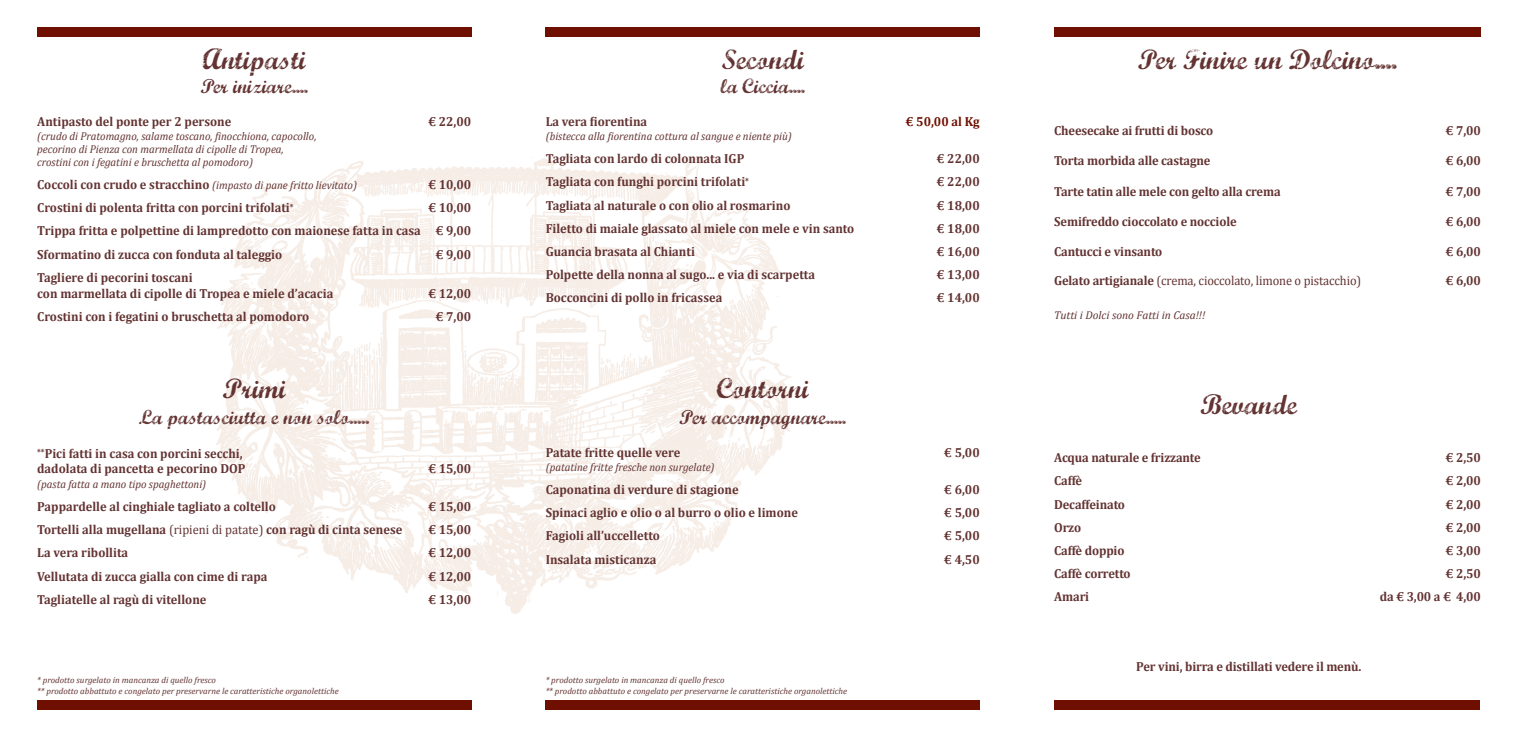
<style>
.page{position:relative;width:1518px;height:737px;background:#fff}
.page>*{position:absolute;margin:0;border:0;box-sizing:border-box;transform-origin:0 0}
.t1{font:28px "Marcelle Script";color:#633332}
.t2{font:20.12px "Marcelle Script";color:#633332}
.t3{font:700 13.12px/23.2px "Cambria";color:#633332;scale:.95 1}
.t4{font:13.12px "Cambria";letter-spacing:-.01em;color:#633332;scale:.95 1}
.t5{font:700 13.12px "Cambria";color:#6f0f00;scale:.95 1}
.t6{font:italic 11.38px/13.1px "Cambria";color:#633332;scale:.95 1}
.t7{font:italic 11.38px "Cambria";color:#633332}
.t8{font:italic 8.75px/10.5px "Cambria";color:#633332}
.s1{font-weight:700;font-style:normal;font-size:13.12px}
.s2{font-weight:400}
.s3{font-weight:700}
</style>
<div class="page">
<img style="left:216px;top:158px;width:575px;height:456px">
<div style="left:37px;top:699px;width:434px;height:10px;background:#6f0f00"></div>
<div style="left:546px;top:699px;width:434px;height:10px;background:#6f0f00"></div>
<div style="left:37px;top:27px;width:434px;height:10px;background:#6f0f00"></div>
<div style="left:546px;top:27px;width:434px;height:10px;background:#6f0f00"></div>
<div style="left:1054px;top:27px;width:427px;height:10px;background:#6f0f00"></div>
<div style="left:1054px;top:699px;width:426px;height:10px;background:#6f0f00"></div>
<h1 class="t1" style="left:203px;top:40px;width:104px">Antipasti</h1>
<h2 class="t2" style="left:201px;top:72px;width:109px">Per iniziare....</h2>
<p class="t3" style="left:37px;top:110px;width:206px">Antipasto del ponte per 2 persone</p>
<p class="t3" style="left:428px;top:110px;width:47px">€ 22,00</p>
<p class="t6" style="left:37px;top:129px;width:295px">(crudo di Pratomagno, salame toscano, finocchiona, capocollo, pecorino di Pienza con marmellata di cipolle di Tropea, crostini con i fegatini e bruschetta al pomodoro)</p>
<p class="t6" style="left:37px;top:178px;width:338px"><span class="s1">Coccoli con crudo e stracchino</span> (impasto di pane fritto lievitato)</p>
<p class="t3" style="left:428px;top:172px;width:47px">€ 10,00</p>
<p class="t3" style="left:37px;top:196px;width:271px">Crostini di polenta fritta con porcini trifolati<sup>*</sup></p>
<p class="t3" style="left:37px;top:196px;width:458px;text-align:justify;text-indent:391px">€ 10,00<br>Trippa fritta e polpettine di lampredotto con maionese fatta in casa € 9,00<br>Sformatino di zucca con fonduta al taleggio</p>
<p class="t3" style="left:436px;top:242px;width:39px">€ 9,00</p>
<p class="t3" style="left:37px;top:269px;width:313px;line-height:15.8px">Tagliere di pecorini toscani<br>con marmellata di cipolle di Tropea e miele d’acacia</p>
<p class="t3" style="left:428px;top:281px;width:47px">€ 12,00</p>
<p class="t3" style="left:37px;top:304px;width:288px">Crostini con i fegatini o bruschetta al pomodoro</p>
<p class="t3" style="left:436px;top:304px;width:39px">€ 7,00</p>
<h1 class="t1" style="left:223px;top:369px;width:64px">Primi</h1>
<h2 class="t2" style="left:139px;top:403px;width:231px">La pastasciutta e non solo.....</h2>
<p class="t3" style="left:37px;top:445px;width:221px;line-height:15.8px"><sup>**</sup>Pici fatti in casa con porcini secchi, dadolata di pancetta e pecorino DOP</p>
<p class="t3" style="left:428px;top:457px;width:47px">€ 15,00</p>
<p class="t6" style="left:37px;top:477px;width:180px">(pasta fatta a mano tipo spaghettoni)</p>
<p class="t3" style="left:37px;top:494px;width:253px">Pappardelle al cinghiale tagliato a coltello</p>
<p class="t3" style="left:428px;top:494px;width:47px">€ 15,00</p>
<p class="t3" style="left:37px;top:517px;width:386px">Tortelli alla mugellana <span class="s2">(ripieni di patate)</span> con ragù di cinta senese</p>
<p class="t3" style="left:428px;top:517px;width:47px">€ 15,00</p>
<p class="t3" style="left:37px;top:541px;width:97px">La vera ribollita</p>
<p class="t3" style="left:428px;top:541px;width:47px">€ 12,00</p>
<p class="t3" style="left:37px;top:564px;width:244px">Vellutata di zucca gialla con cime di rapa</p>
<p class="t3" style="left:428px;top:564px;width:47px">€ 12,00</p>
<p class="t3" style="left:37px;top:587px;width:180px">Tagliatelle al ragù di vitellone</p>
<p class="t3" style="left:428px;top:587px;width:47px">€ 13,00</p>
<p class="t8" style="left:37px;top:674px;width:303px">* prodotto surgelato in mancanza di quello fresco<br>** prodotto abbattuto e congelato per preservarne le caratteristiche organolettiche</p>
<h1 class="t1" style="left:722px;top:40px;width:84px">Secondi</h1>
<h2 class="t2" style="left:721px;top:72px;width:86px">la Ciccia....</h2>
<p class="t3" style="left:546px;top:110px;width:108px">La vera fiorentina</p>
<p class="t5" style="left:906px;top:113px;width:80px">€ 50,00 al Kg</p>
<p class="t6" style="left:546px;top:129px;width:261px">(bistecca alla fiorentina cottura al sangue e niente più)</p>
<p class="t3" style="left:546px;top:147px;width:211px">Tagliata con lardo di colonnata IGP</p>
<p class="t3" style="left:937px;top:147px;width:47px">€ 22,00</p>
<p class="t3" style="left:546px;top:170px;width:216px">Tagliata con funghi porcini trifolati<sup>*</sup></p>
<p class="t3" style="left:937px;top:170px;width:47px">€ 22,00</p>
<p class="t3" style="left:546px;top:193px;width:259px">Tagliata al naturale o con olio al rosmarino</p>
<p class="t3" style="left:937px;top:193px;width:47px">€ 18,00</p>
<p class="t3" style="left:546px;top:216px;width:326px">Filetto di maiale glassato al miele con mele e vin santo</p>
<p class="t3" style="left:937px;top:216px;width:47px">€ 18,00</p>
<p class="t3" style="left:546px;top:239px;width:159px">Guancia brasata al Chianti</p>
<p class="t3" style="left:937px;top:239px;width:47px">€ 16,00</p>
<p class="t3" style="left:546px;top:263px;width:285px">Polpette della nonna al sugo... e via di scarpetta</p>
<p class="t3" style="left:937px;top:263px;width:47px">€ 13,00</p>
<p class="t3" style="left:546px;top:286px;width:187px">Bocconcini di pollo in fricassea</p>
<p class="t3" style="left:937px;top:286px;width:47px">€ 14,00</p>
<h1 class="t1" style="left:717px;top:368px;width:93px">Contorni</h1>
<h2 class="t2" style="left:680px;top:403px;width:168px">Per accompagnare.....</h2>
<p class="t3" style="left:546px;top:440px;width:143px">Patate fritte quelle vere</p>
<p class="t3" style="left:944px;top:440px;width:39px">€ 5,00</p>
<p class="t6" style="left:546px;top:460px;width:179px">(patatine fritte fresche non surgelate)</p>
<p class="t3" style="left:546px;top:477px;width:205px">Caponatina di verdure di stagione</p>
<p class="t3" style="left:944px;top:477px;width:39px">€ 6,00</p>
<p class="t3" style="left:546px;top:501px;width:267px">Spinaci aglio e olio o al burro o olio e limone</p>
<p class="t3" style="left:944px;top:501px;width:39px">€ 5,00</p>
<p class="t3" style="left:546px;top:524px;width:122px">Fagioli all’uccelletto</p>
<p class="t3" style="left:944px;top:524px;width:39px">€ 5,00</p>
<p class="t3" style="left:546px;top:547px;width:118px">Insalata misticanza</p>
<p class="t3" style="left:944px;top:547px;width:39px">€ 4,50</p>
<p class="t8" style="left:546px;top:674px;width:303px">* prodotto surgelato in mancanza di quello fresco<br>** prodotto abbattuto e congelato per preservarne le caratteristiche organolettiche</p>
<h1 class="t1" style="left:1138px;top:40px;width:260px">Per Finire un Dolcino....</h1>
<p class="t3" style="left:1054px;top:119px;width:169px">Cheesecake ai frutti di bosco</p>
<p class="t3" style="left:1446px;top:119px;width:38px">€ 7,00</p>
<p class="t3" style="left:1054px;top:149px;width:166px">Torta morbida alle castagne</p>
<p class="t3" style="left:1446px;top:149px;width:38px">€ 6,00</p>
<p class="t3" style="left:1054px;top:179px;width:240px">Tarte tatin alle mele con gelto alla crema</p>
<p class="t3" style="left:1446px;top:179px;width:38px">€ 7,00</p>
<p class="t3" style="left:1054px;top:210px;width:194px">Semifreddo cioccolato e nocciole</p>
<p class="t3" style="left:1446px;top:210px;width:38px">€ 6,00</p>
<p class="t3" style="left:1054px;top:239px;width:115px">Cantucci e vinsanto</p>
<p class="t3" style="left:1446px;top:239px;width:38px">€ 6,00</p>
<p class="t4" style="left:1054px;top:273px;width:325px"><span class="s3">Gelato artigianale</span> (crema, cioccolato, limone o pistacchio)</p>
<p class="t3" style="left:1446px;top:268px;width:38px">€ 6,00</p>
<p class="t7" style="left:1054px;top:307px;width:153px">Tutti i Dolci sono Fatti in Casa!!!</p>
<h1 class="t1" style="left:1201px;top:385px;width:98px">Bevande</h1>
<p class="t3" style="left:1054px;top:446px;width:156px">Acqua naturale e frizzante</p>
<p class="t3" style="left:1446px;top:446px;width:38px">€ 2,50</p>
<p class="t3" style="left:1054px;top:469px;width:31px">Caffè</p>
<p class="t3" style="left:1446px;top:469px;width:38px">€ 2,00</p>
<p class="t3" style="left:1054px;top:492px;width:76px">Decaffeinato</p>
<p class="t3" style="left:1446px;top:492px;width:38px">€ 2,00</p>
<p class="t3" style="left:1054px;top:515px;width:30px">Orzo</p>
<p class="t3" style="left:1446px;top:515px;width:38px">€ 2,00</p>
<p class="t3" style="left:1054px;top:538px;width:76px">Caffè doppio</p>
<p class="t3" style="left:1446px;top:538px;width:38px">€ 3,00</p>
<p class="t3" style="left:1054px;top:562px;width:82px">Caffè corretto</p>
<p class="t3" style="left:1446px;top:562px;width:38px">€ 2,50</p>
<p class="t3" style="left:1054px;top:585px;width:38px">Amari</p>
<p class="t3" style="left:1380px;top:585px;width:108px">da € 3,00 a € 4,00</p>
<p class="t3" style="left:1136px;top:654px;width:238px">Per vini, birra e distillati vedere il menù.</p>
</div>
